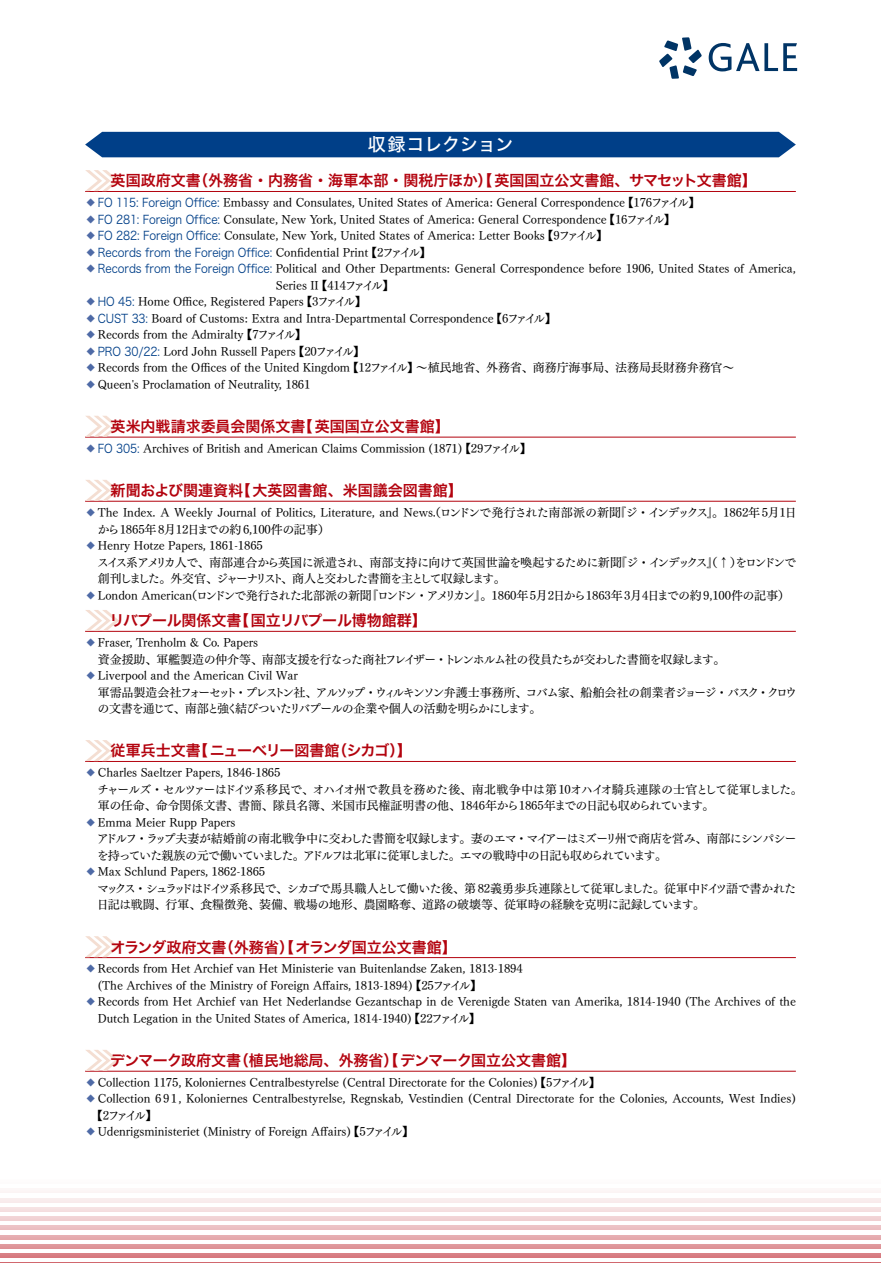
<style>
.page{position:relative;width:881px;height:1263px;background:#fff}
.page>*{position:absolute;margin:0;border:0;box-sizing:border-box;transform-origin:0 0}
.t1{font:18px "Hira Kaku Std W5";letter-spacing:-.005em;color:#fff}
.t2{font:15px "Hira Kaku Std W6";color:#b3030e}
.t3{font:12px/16.5px "Tsuku Min Pr 5 N M";letter-spacing:-.01em;color:#000}
.t4{font:12px "Tsuku Min Pr 5 N M";letter-spacing:-.08em;color:#000}
.t5{font:12px "Tsuku Min Pr 5 N M";letter-spacing:-.105em;color:#000}
.t6{font:12px "Tsuku Min Pr 5 N M";letter-spacing:-.06em;color:#000}
.t7{font:12px "Tsuku Min Pr 5 N M";letter-spacing:-.065em;color:#000}
.t8{font:12px "Tsuku Min Pr 5 N M";letter-spacing:-.075em;color:#000}
.t9{font:12px "Hira Kaku Std W3";letter-spacing:-.01em;color:#003f88;scale:.9 1}
.t10{font:12px "Tsuku Min Pr 5 N M";letter-spacing:-.1em;color:#000}
.t11{font:12px "Tsuku Min Pr 5 N M";letter-spacing:-.085em;color:#000}
.t12{font:12px "Tsuku Min Pr 5 N M";letter-spacing:-.155em;color:#000}
.s1{font-family:"Tsuku Old Min Pro R";color:#4e6aa6}
.s2{font-family:"Hira Kaku Std W3";color:#003f88}
.s3{font-family:"Tsuku Min Pr 5 N M";color:#000}
</style>
<div class="page">
<svg style="left:659px;top:37px;width:42px;height:42px"></svg>
<svg style="left:708px;top:43px;width:69px;height:28px"></svg>
<svg style="left:783px;top:43px;width:13px;height:28px"></svg>
<hr style="left:0;top:1262px;width:880px;height:1px;background:#b3030e">
<div style="left:0;top:1253px;width:880px;height:5px;background:#d77c82"></div>
<hr style="left:0;top:1244px;width:880px;height:4px;background:#df969a">
<hr style="left:0;top:1235px;width:880px;height:4px;background:#e5acb0">
<div style="left:0;top:1225px;width:880px;height:5px;background:#ecc1c4"></div>
<div style="left:0;top:1216px;width:880px;height:5px;background:#f1d2d4"></div>
<hr style="left:0;top:1207px;width:880px;height:4px;background:#f5e1e2">
<hr style="left:0;top:1198px;width:880px;height:4px;background:#f9eced">
<div style="left:0;top:1188px;width:880px;height:5px;background:#fcf6f6"></div>
<hr style="left:85px;top:191px;width:710px;height:1px;background:#b3030e">
<svg style="left:85px;top:170px;width:34px;height:21px"></svg>
<hr style="left:85px;top:437px;width:710px;height:1px;background:#b3030e">
<svg style="left:85px;top:416px;width:34px;height:21px"></svg>
<hr style="left:85px;top:501px;width:710px;height:1px;background:#b3030e">
<svg style="left:85px;top:480px;width:34px;height:21px"></svg>
<hr style="left:85px;top:631px;width:710px;height:1px;background:#b3030e">
<svg style="left:85px;top:610px;width:34px;height:21px"></svg>
<hr style="left:85px;top:761px;width:710px;height:1px;background:#b3030e">
<svg style="left:85px;top:740px;width:34px;height:21px"></svg>
<hr style="left:85px;top:957px;width:710px;height:1px;background:#b3030e">
<svg style="left:85px;top:936px;width:34px;height:21px"></svg>
<hr style="left:85px;top:1071px;width:710px;height:1px;background:#b3030e">
<svg style="left:85px;top:1050px;width:34px;height:21px"></svg>
<div style="left:85px;top:132px;width:710px;height:25px;background:#003f88"></div>
<h1 class="t1" style="left:367px;top:131px;width:147px">収録コレクション</h1>
<p class="t2" style="left:111px;top:169px;width:647px">英国政府文書（外務省・内務省・海軍本部・関税庁ほか）【英国国立公文書館、サマセット文書館】</p>
<p class="t3" style="left:85px;top:193px;width:617px"><span class="s1">⿙</span><span class="s2">FO 115: Foreign Office:</span> Embassy and Consulates, United States of America: General Correspondence【176ファイル】<span class="s1">⿙</span><span class="s2">FO 281: Foreign Office:</span> Consulate, New York, United States of America: General Correspondence【16ファイル】<span class="s1">⿙</span><span class="s2">FO 282: Foreign Office:</span> Consulate, New York, United States of America: Letter Books【9ファイル】</p>
<p class="t9" style="left:85px;top:243px;width:386px"><span class="s1">⿙</span>Records from the Foreign Office: <span class="s3">Confidential Print【2ファイル】</span></p>
<p class="t3" style="left:85px;top:259px;width:712px"><span class="s1">⿙</span><span class="s2">Records from the Foreign Office:</span> Political and Other Departments: General Correspondence before 1906, United States of America,</p>
<p class="t3" style="left:276px;top:276px;width:120px">Series II【414ファイル】</p>
<p class="t3" style="left:85px;top:292px;width:283px"><span class="s1">⿙</span><span class="s2">HO 45:</span> Home Office, Registered Papers【3ファイル】</p>
<p class="t3" style="left:85px;top:309px;width:473px"><span class="s1">⿙</span><span class="s2">CUST 33:</span> Board of Customs: Extra and Intra-Departmental Correspondence【6ファイル】</p>
<p class="t3" style="left:85px;top:325px;width:223px"><span class="s1">⿙</span>Records from the Admiralty【7ファイル】</p>
<p class="t3" style="left:85px;top:342px;width:282px"><span class="s1">⿙</span><span class="s2">PRO 30/22:</span> Lord John Russell Papers【20ファイル】</p>
<p class="t3" style="left:85px;top:358px;width:650px"><span class="s1">⿙</span>Records from the Offices of the United Kingdom【12ファイル】～植民地省、外務省、商務庁海事局、法務局長財務弁務官～</p>
<p class="t3" style="left:85px;top:375px;width:227px"><span class="s1">⿙</span>Queen's Proclamation of Neutrality, 1861</p>
<p class="t2" style="left:111px;top:415px;width:340px">英米内戦請求委員会関係文書【英国国立公文書館】</p>
<p class="t3" style="left:85px;top:439px;width:448px"><span class="s1">⿙</span><span class="s2">FO 305:</span> Archives of British and American Claims Commission (1871)【29ファイル】</p>
<p class="t2" style="left:111px;top:479px;width:353px">新聞および関連資料【大英図書館、米国議会図書館】</p>
<p class="t3" style="left:85px;top:503px;width:713px"><span class="s1">⿙</span>The Index. A Weekly Journal of Politics, Literature, and News.（ロンドンで発行された南部派の新聞『ジ・インデックス』。1862年5月1日</p>
<p class="t3" style="left:97px;top:519px;width:234px">から1865年8月12日までの約6,100件の記事）</p>
<p class="t3" style="left:85px;top:536px;width:179px"><span class="s1">⿙</span>Henry Hotze Papers, 1861-1865</p>
<p class="t4" style="left:97px;top:551px;width:700px">スイス系アメリカ人で、南部連合から英国に派遣され、南部支持に向けて英国世論を喚起するために新聞『ジ・インデックス』（↑）をロンドンで</p>
<p class="t12" style="left:98px;top:568px;width:409px">創刊しました。外交官、ジャーナリスト、商人と交わした書簡を主として収録します。</p>
<p class="t3" style="left:85px;top:585px;width:706px"><span class="s1">⿙</span>London American（ロンドンで発行された北部派の新聞『ロンドン・アメリカン』。1860年5月2日から1863年3月4日までの約9,100件の記事）</p>
<p class="t2" style="left:109px;top:609px;width:319px">リバプール関係文書【国立リバプール博物館群】</p>
<p class="t3" style="left:85px;top:633px;width:175px"><span class="s1">⿙</span>Fraser, Trenholm &amp; Co. Papers</p>
<p class="t8" style="left:98px;top:648px;width:628px">資金援助、軍艦製造の仲介等、南部支援を行なった商社フレイザー・トレンホルム社の役員たちが交わした書簡を収録します。</p>
<p class="t3" style="left:85px;top:666px;width:214px"><span class="s1">⿙</span>Liverpool and the American Civil War</p>
<p class="t5" style="left:98px;top:681px;width:700px">軍需品製造会社フォーセット・プレストン社、アルソップ・ウィルキンソン弁護士事務所、コバム家、船舶会社の創業者ジョージ・バスク・クロウ</p>
<p class="t11" style="left:97px;top:698px;width:445px">の文書を通じて、南部と強く結びついたリバプールの企業や個人の活動を明らかにします。</p>
<p class="t2" style="left:111px;top:739px;width:302px">従軍兵士文書【ニューベリー図書館（シカゴ）】</p>
<p class="t3" style="left:85px;top:763px;width:197px"><span class="s1">⿙</span>Charles Saeltzer Papers, 1846-1865</p>
<p class="t6" style="left:97px;top:778px;width:707px">チャールズ・セルツァーはドイツ系移民で、オハイオ州で教員を務めた後、南北戦争中は第 10オハイオ騎兵連隊の士官として従軍しました。</p>
<p class="t3" style="left:98px;top:796px;width:618px">軍の任命、命令関係文書、書簡、隊員名簿、米国市民権証明書の他、1846年から1865年までの日記も収められています。</p>
<p class="t3" style="left:85px;top:813px;width:152px"><span class="s1">⿙</span>Emma Meier Rupp Papers</p>
<p class="t7" style="left:97px;top:828px;width:701px">アドルフ・ラップ夫妻が結婚前の南北戦争中に交わした書簡を収録します。妻のエマ・マイアーはミズーリ州で商店を営み、南部にシンパシー</p>
<p class="t10" style="left:97px;top:844px;width:571px">を持っていた親族の元で働いていました。アドルフは北軍に従軍しました。エマの戦時中の日記も収められています。</p>
<p class="t3" style="left:85px;top:862px;width:182px"><span class="s1">⿙</span>Max Schlund Papers, 1862-1865</p>
<p class="t4" style="left:97px;top:877px;width:700px">マックス・シュラッドはドイツ系移民で、シカゴで馬具職人として働いた後、第 82義勇歩兵連隊として従軍しました。従軍中ドイツ語で書かれた</p>
<p class="t3" style="left:97px;top:895px;width:609px">日記は戦闘、行軍、食糧徴発、装備、戦場の地形、農園略奪、道路の破壊等、従軍時の経験を克明に記録しています。</p>
<p class="t2" style="left:110px;top:935px;width:348px">オランダ政府文書（外務省）【オランダ国立公文書館】</p>
<p class="t3" style="left:85px;top:959px;width:439px"><span class="s1">⿙</span>Records from Het Archief van Het Ministerie van Buitenlandse Zaken, 1813-1894</p>
<p class="t3" style="left:98px;top:976px;width:385px">(The Archives of the Ministry of Foreign Affairs, 1813-1894)【25ファイル】</p>
<p class="t3" style="left:85px;top:992px;width:712px"><span class="s1">⿙</span>Records from Het Archief van Het Nederlandse Gezantschap in de Verenigde Staten van Amerika, 1814-1940 (The Archives of the</p>
<p class="t3" style="left:98px;top:1009px;width:384px">Dutch Legation in the United States of America, 1814-1940)【22ファイル】</p>
<p class="t2" style="left:110px;top:1049px;width:467px">デンマーク政府文書（植民地総局、外務省）【デンマーク国立公文書館】</p>
<p class="t3" style="left:85px;top:1073px;width:517px"><span class="s1">⿙</span>Collection 1175, Koloniernes Centralbestyrelse (Central Directorate for the Colonies)【5ファイル】</p>
<p class="t3" style="left:85px;top:1089px;width:712px"><span class="s1">⿙</span>Collection 691, Koloniernes Centralbestyrelse, Regnskab, Vestindien (Central Directorate for the Colonies, Accounts, West Indies)</p>
<p class="t3" style="left:91px;top:1106px;width:68px">【2ファイル】</p>
<p class="t3" style="left:85px;top:1122px;width:330px"><span class="s1">⿙</span>Udenrigsministeriet (Ministry of Foreign Affairs)【5ファイル】</p>
</div>
